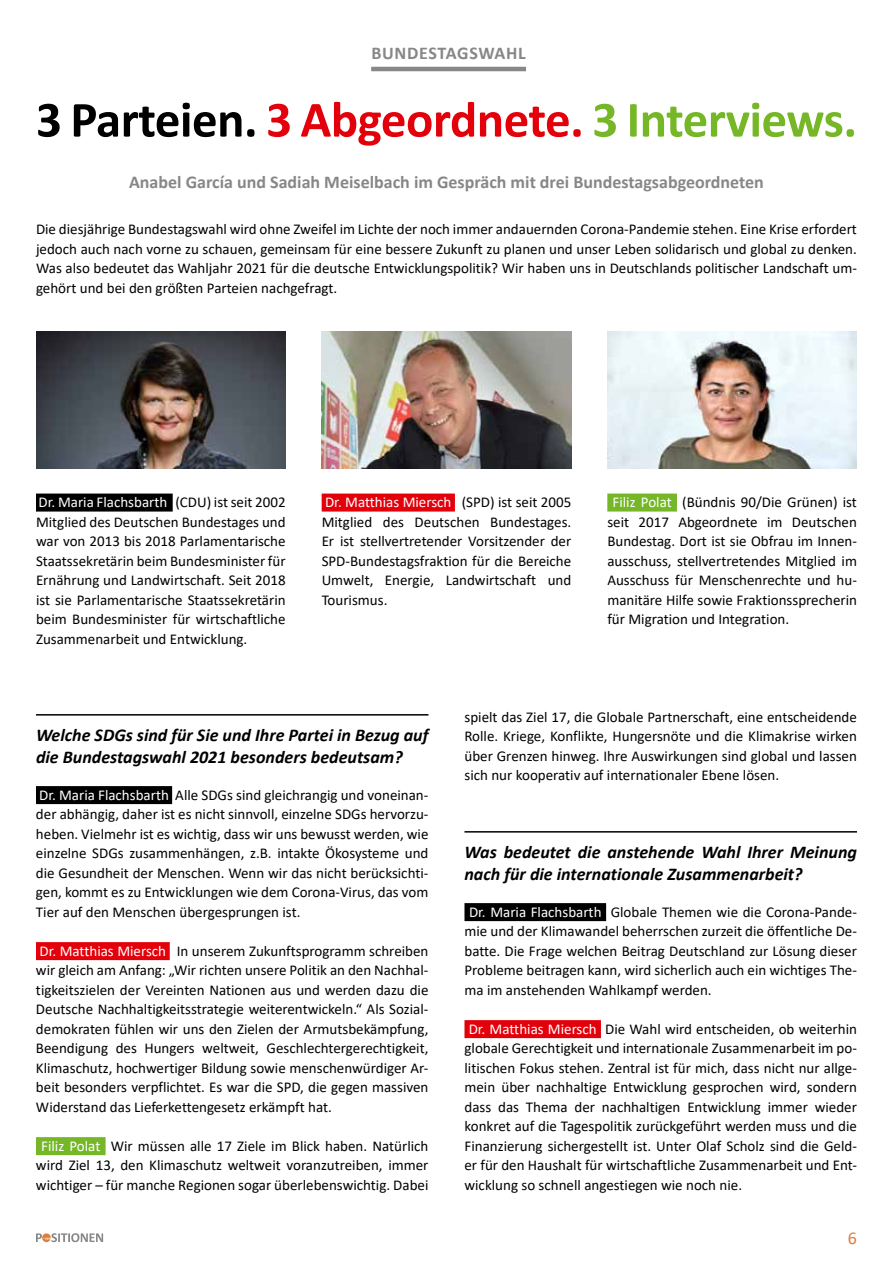
<style>
.page{position:relative;width:893px;height:1263px;background:#fff}
.page>*{position:absolute;margin:0;border:0;box-sizing:border-box;transform-origin:0 0}
.t1{font:700 51px "Calibri";color:#e3000b}
.t2{font:italic 700 18px/21.6px "Calibri";color:#000}
.t3{font:700 18px "Calibri";letter-spacing:.03em;color:#868786}
.t4{font:18px "Calibri";color:#dd803c}
.t5{font:15px/19.5px "Calibri";color:#000;text-align:justify}
.s1{color:#000}
.s2{color:#75b726}
.s3{color:#fff}
</style>
<div class="page">
<hr style="left:36px;top:714px;width:392px;height:1px;background:#000">
<div style="left:36px;top:786px;width:136px;height:18px;background:#000"></div>
<div style="left:36px;top:942px;width:134px;height:18px;background:#e3000b"></div>
<div style="left:36px;top:1137px;width:70px;height:18px;background:#75b726"></div>
<hr style="left:371px;top:67px;width:155px;height:4px;background:#868786">
<hr style="left:464px;top:831px;width:393px;height:1px;background:#000">
<div style="left:464px;top:903px;width:142px;height:18px;background:#000"></div>
<div style="left:464px;top:1020px;width:137px;height:18px;background:#e3000b"></div>
<div style="left:36px;top:494px;width:137px;height:18px;background:#000"></div>
<div style="left:322px;top:494px;width:133px;height:18px;background:#e3000b"></div>
<div style="left:607px;top:494px;width:70px;height:18px;background:#75b726"></div>
<img style="left:36px;top:332px;width:250px;height:136px">
<img style="left:322px;top:332px;width:249px;height:136px">
<img style="left:607px;top:332px;width:250px;height:136px">
<svg style="left:36px;top:1233px;width:67px;height:9px"></svg>
<p class="t3" style="left:371px;top:40px;width:156px">Bundestagswahl</p>
<h1 class="t1" style="left:36px;top:84px;width:822px"><span class="s1">3 Parteien.</span> 3 Abgeordnete. <span class="s2">3 Interviews.</span></h1>
<p class="t3" style="left:129px;top:169px;width:636px">Anabel García und Sadiah Meiselbach im Gespräch mit drei Bundestagsabgeordneten</p>
<p class="t5" style="left:36px;top:219px;width:822px">Die diesjährige Bundestagswahl wird ohne Zweifel im Lichte der noch immer andauernden Corona-Pandemie stehen. Eine Krise erfordert jedoch auch nach vorne zu schauen, gemeinsam für eine bessere Zukunft zu planen und unser Leben solidarisch und global zu denken.<br>Was also bedeutet das Wahljahr 2021 für die deutsche Entwicklungspolitik? Wir haben uns in Deutschlands politischer Landschaft um&shy;gehört und bei den größten Parteien nachgefragt.</p>
<p class="t5" style="left:36px;top:492px;width:251px"><span class="s3">Dr. Maria Flachsbarth</span> (CDU ) ist seit 2002<br>Mitglied des Deutschen Bundestages und war von 2013 bis 2018 Parlamentarische Staatssekretärin beim Bundesminister für Ernährung und Landwirtschaft. Seit 2018 ist sie Parlamentarische Staatssekretärin beim Bundesminister für wirtschaftliche Zusammenarbeit und Entwicklung.</p>
<p class="t5" style="left:322px;top:492px;width:251px"><span class="s3">Dr. Matthias Miersch</span> (SPD) ist seit 2005<br>Mitglied des Deutschen Bundestages.<br>Er ist stellvertretender Vorsitzender der SPD-Bundestagsfraktion für die Bereiche U mwelt, Energie, Landwirtschaft und Tourismus.</p>
<p class="t5" style="left:607px;top:492px;width:251px;text-indent:5px"><span class="s3">Filiz Polat</span> (Bündnis 90/Die Grünen) ist seit 2017 Abgeordnete im Deutschen Bundestag. Dort ist sie Obfrau im I nnen&shy;ausschuss, stellvertretendes Mitglied im Ausschuss für Menschenrechte und hu&shy;manitäre H ilfe sowie Fraktionssprecherin für Migration und I ntegration.</p>
<p class="t2" style="left:36px;top:724px;width:394px">Welche SDGs sind für Sie und Ihre Partei in Bezug auf die Bundestagswahl 2021 besonders bedeutsam?</p>
<p class="t5" style="left:36px;top:784px;width:394px"><span class="s3">Dr. Maria Flachsbarth</span> Alle SDGs sind gleichrangig und voneinan&shy;der abhängig, daher ist es nicht sinnvoll, einzelne SDGs hervorzu&shy;heben. Vielmehr ist es wichtig, dass wir uns bewusst werden, wie einzelne SDGs zusammenhängen, z.B. intakte Ökosysteme und die Gesundheit der Menschen. Wenn wir das nicht berücksichti&shy;gen, kommt es zu Entwicklungen wie dem Corona-Virus, das vom Tier auf den Menschen übergesprungen ist.</p>
<p class="t5" style="left:36px;top:940px;width:394px"><span class="s3">Dr. Matthias Miersch</span> I n unserem Zukunftsprogramm schreiben wir gleich am Anfang: „Wir richten unsere Politik an den Nachhal&shy;tigkeitszielen der Vereinten Nationen aus und werden dazu die Deutsche N achhaltigkeitsstrategie weiterentwickeln.“ Als Sozial&shy;demokraten fühlen wir uns den Zielen der Armutsbekämpfung, Beendigung des H ungers weltweit, Geschlechtergerechtigkeit, Klimaschutz, hochwertiger Bildung sowie menschenwürdiger Ar&shy;beit besonders verpflichtet. Es war die SPD, die gegen massiven Widerstand das Lieferkettengesetz erkämpft hat.</p>
<p class="t5" style="left:36px;top:1135px;width:394px;text-align:center"><span class="s3">Filiz Polat</span> Wir müssen alle 17 Ziele im Blick haben. Natürlich wird Ziel 13, den Klimaschutz weltweit voranzutreiben, immer wichtiger – für manche Regionen sogar überlebenswichtig. Dabei</p>
<p class="t5" style="left:464px;top:706px;width:394px">spielt das Ziel 17, die Globale Partnerschaft, eine entscheidende Rolle. Kriege, Konflikte, H ungersnöte und die Klimakrise wirken über Grenzen hinweg. I hre Auswirkungen sind global und lassen sich nur kooperativ auf internationaler Ebene lösen.</p>
<p class="t2" style="left:464px;top:841px;width:394px">Was bedeutet die anstehende Wahl Ihrer Meinung nach für die internationale Zusammenarbeit?</p>
<p class="t5" style="left:464px;top:901px;width:394px;text-indent:5px"><span class="s3">Dr. Maria Flachsbarth</span> Globale Themen wie die Corona-Pande&shy;mie und der Klimawandel beherrschen zurzeit die öffentliche De&shy;batte. Die Frage welchen Beitrag Deutschland zur Lösung dieser Probleme beitragen kann, wird sicherlich auch ein wichtiges The&shy;ma im anstehenden Wahlkampf werden.</p>
<p class="t5" style="left:464px;top:1018px;width:394px"><span class="s3">Dr. Matthias Miersch</span> Die Wahl wird entscheiden, ob weiterhin globale Gerechtigkeit und internationale Zusammenarbeit im po&shy;litischen Fokus stehen. Zentral ist für mich, dass nicht nur allge&shy;mein über nachhaltige Entwicklung gesprochen wird, sondern dass das Thema der nachhaltigen Entwicklung immer wieder konkret auf die Tagespolitik zurückgeführt werden muss und die Finanzierung sichergestellt ist. U nter Olaf Scholz sind die Geld&shy;er für den Haushalt für wirtschaftliche Zusammenarbeit und Ent&shy;wicklung so schnell angestiegen wie noch nie.</p>
<p class="t4" style="left:848px;top:1225px;width:11px">6</p>
</div>
